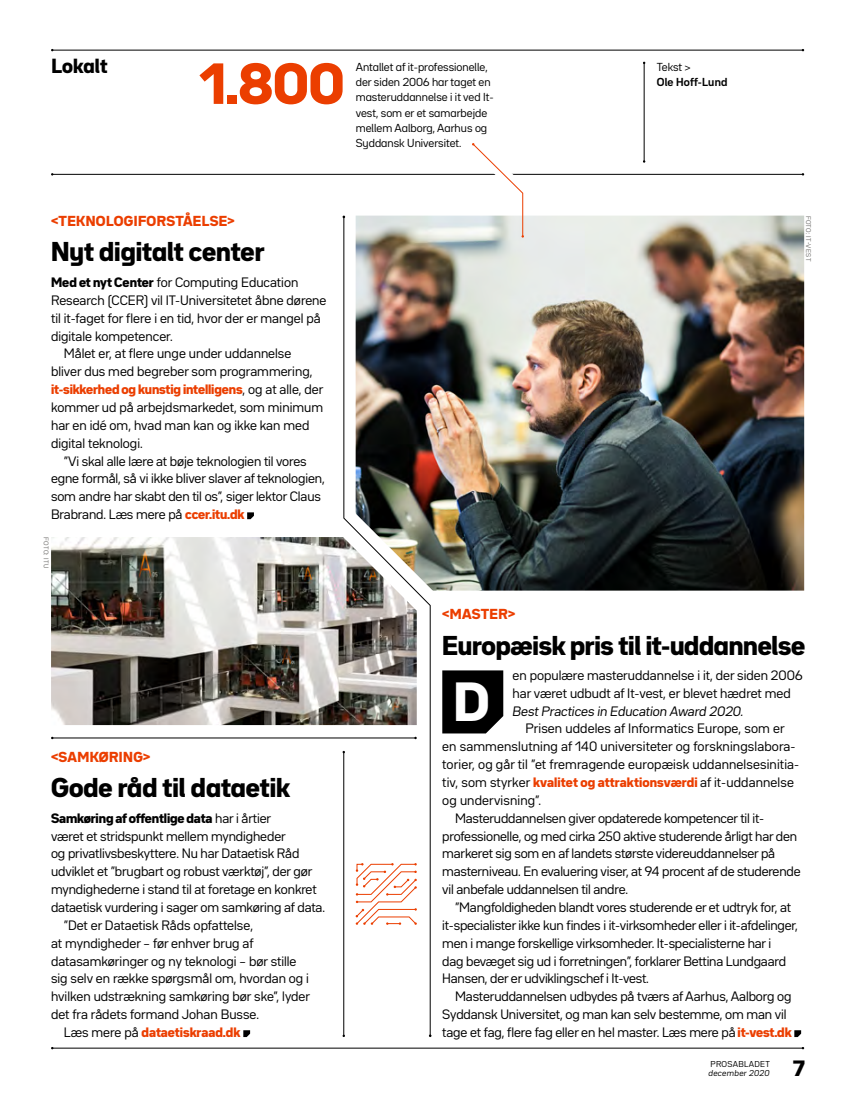
<style>
.page{position:relative;width:851px;height:1106px;background:#fff}
.page>*{position:absolute;margin:0;border:0;box-sizing:border-box;transform-origin:0 0}
.t1{font:900 50.85px "Bw Seido Raw";color:#eb3e00}
.t2{font:900 48.45px "Bw Seido Raw";color:#fff}
.t3{font:900 24px "Bw Seido Raw";letter-spacing:-.01em;color:#000}
.t4{font:900 19.5px "Bw Seido Raw";color:#000}
.t5{font:900 18px "Bw Seido Raw";color:#000}
.t6{font:900 12.75px "Bw Seido Raw";letter-spacing:.03em;color:#eb3e00}
.t7{font:12px/17.9px "Bw Seido Raw";letter-spacing:-.01em;color:#000}
.t8{font:12px "Bw Seido Raw";letter-spacing:.01em;color:#000}
.t9{font:900 12px "Bw Seido Raw";letter-spacing:-.01em;color:#eb3e00}
.t10{font:900 12px "Bw Seido Raw";letter-spacing:-.01em;color:#000}
.t11{font:italic 12px "Bw Seido Raw";color:#000}
.t12{font:10.2px/15.1px "Bw Seido Raw";color:#000}
.t13{font:700 10.2px "Bw Seido Raw";letter-spacing:.02em;color:#000}
.t14{font:italic 7.5px "Bw Seido Raw";letter-spacing:.04em;color:#000}
.t15{font:7.5px "Bw Seido Raw";letter-spacing:.04em;color:#000}
.t16{font:6px "Bw Seido Raw";letter-spacing:.055em;color:#71706e}
.s1{font-weight:900}
.s2{font-weight:400;color:#000}
.s3{font-weight:900;color:#eb3e00}
.s4{font-weight:400}
</style>
<div class="page">
<img style="left:431px;top:216px;width:373px;height:374px">
<svg style="left:431px;top:508px;width:9px;height:83px"></svg>
<img style="left:51px;top:537px;width:292px;height:188px">
<hr style="left:52px;top:1047px;width:750px;height:1px;background:#000">
<svg style="left:247px;top:512px;width:7px;height:7px"></svg>
<svg style="left:442px;top:670px;width:61px;height:63px;background:#0c0c0c"></svg>
<svg style="left:794px;top:1030px;width:7px;height:7px"></svg>
<svg style="left:243px;top:1030px;width:7px;height:7px"></svg>
<hr style="left:643px;top:63px;width:1px;height:98px;background:#000">
<hr style="left:52px;top:50px;width:750px;height:1px;background:#000">
<hr style="left:52px;top:174px;width:750px;height:1px;background:#000">
<img style="left:343px;top:216px;width:88px;height:820px">
<hr style="left:52px;top:737px;width:363px;height:1px;background:#000">
<hr style="left:343px;top:752px;width:1px;height:283px;background:#000">
<svg style="left:472px;top:143px;width:52px;height:95px"></svg>
<h3 class="t5" style="left:51px;top:53px;width:58px">Lokalt</h3>
<h1 class="t1" style="left:200px;top:49px;width:146px">1.800</h1>
<p class="t12" style="left:355px;top:59px;width:139px">Antallet af it-professionelle, der siden 2006 har taget en masteruddannelse i it ved It&shy;vest, som er et samarbejde mellem Aalborg, Aarhus og<br>Syddansk Universitet.</p>
<p class="t6" style="left:51px;top:212px;width:185px">&lt;TEKNOLOGIFORSTÅELSE&gt;</p>
<h3 class="t3" style="left:51px;top:235px;width:215px">Nyt digitalt center</h3>
<p class="t7" style="left:51px;top:273px;width:249px"><span class="s1">Med et nyt Center</span> for Computing Education</p>
<p class="t7" style="left:51px;top:291px;width:277px">Research (CCER) vil IT-Universitetet åbne dørene</p>
<p class="t7" style="left:51px;top:309px;width:271px">til it-faget for flere i en tid, hvor der er mangel på</p>
<p class="t7" style="left:51px;top:327px;width:123px">digitale kompetencer.</p>
<p class="t7" style="left:64px;top:345px;width:229px">Målet er, at flere unge under uddannelse</p>
<p class="t7" style="left:51px;top:362px;width:263px">bliver dus med begreber som programmering,</p>
<p class="t9" style="left:51px;top:381px;width:274px">it-sikkerhed og kunstig intelligens<span class="s2">, og at alle, der</span></p>
<p class="t7" style="left:51px;top:398px;width:273px">kommer ud på arbejdsmarkedet, som minimum</p>
<p class="t7" style="left:51px;top:416px;width:260px">har en idé om, hvad man kan og ikke kan med</p>
<p class="t7" style="left:51px;top:434px;width:93px">digital teknologi.</p>
<p class="t7" style="left:64px;top:452px;width:244px">”Vi skal alle lære at bøje teknologien til vores</p>
<p class="t7" style="left:51px;top:469px;width:275px">egne formål, så vi ikke bliver slaver af teknologien,</p>
<p class="t7" style="left:51px;top:487px;width:271px">som andre har skabt den til os”, siger lektor Claus</p>
<p class="t7" style="left:51px;top:505px;width:195px">Brabrand. Læs mere på <span class="s3">ccer.itu.dk</span></p>
<p class="t16" style="left:50px;top:537px;width:33px;rotate:90deg">FOTO: ITU</p>
<p class="t6" style="left:442px;top:605px;width:74px">&lt;MASTER&gt;</p>
<p class="t12" style="left:656px;top:59px;width:35px">Tekst &gt;</p>
<p class="t13" style="left:656px;top:75px;width:72px">Ole Hoff-Lund</p>
<p class="t16" style="left:812px;top:216px;width:47px;rotate:90deg">FOTO: IT-VEST</p>
<p class="t6" style="left:51px;top:748px;width:101px">&lt;SAMKØRING&gt;</p>
<h3 class="t3" style="left:51px;top:771px;width:240px">Gode råd til dataetik</h3>
<p class="t10" style="left:51px;top:810px;width:221px">Samkøring af offentlige data <span class="s4">har i årtier</span></p>
<p class="t7" style="left:51px;top:827px;width:236px">været et stridspunkt mellem myndigheder</p>
<p class="t7" style="left:51px;top:844px;width:250px">og privatlivsbeskyttere. Nu har Dataetisk Råd</p>
<p class="t7" style="left:51px;top:862px;width:263px">udviklet et ”brugbart og robust værktøj”, der gør</p>
<p class="t7" style="left:51px;top:880px;width:267px">myndighederne i stand til at foretage en konkret</p>
<p class="t7" style="left:51px;top:898px;width:275px">dataetisk vurdering i sager om samkøring af data.</p>
<p class="t7" style="left:64px;top:916px;width:191px">”Det er Dataetisk Råds opfattelse,</p>
<p class="t7" style="left:51px;top:934px;width:204px">at myndigheder – før enhver brug af</p>
<p class="t7" style="left:51px;top:951px;width:247px">datasamkøringer og ny teknologi – bør stille</p>
<p class="t7" style="left:51px;top:969px;width:259px">sig selv en række spørgsmål om, hvordan og i</p>
<p class="t7" style="left:51px;top:987px;width:260px">hvilken udstrækning samkøring bør ske”, lyder</p>
<p class="t7" style="left:51px;top:1005px;width:209px">det fra rådets formand Johan Busse.</p>
<p class="t9" style="left:64px;top:1024px;width:178px"><span class="s2">Læs mere på</span> dataetiskraad.dk</p>
<h3 class="t3" style="left:442px;top:629px;width:364px">Europæisk pris til it-uddannelse</h3>
<p class="t7" style="left:512px;top:666px;width:291px">en populære masteruddannelse i it, der siden 2006 har været udbudt af It-vest, er blevet hædret med</p>
<p class="t11" style="left:512px;top:703px;width:232px">Best Practices in Education Award 2020.</p>
<p class="t8" style="left:525px;top:721px;width:261px">Prisen uddeles af Informatics Europe, som er</p>
<p class="t8" style="left:442px;top:738px;width:355px">en sammenslutning af 140 universiteter og forskningslabora-</p>
<p class="t8" style="left:442px;top:756px;width:358px">torier, og går til ”et fremragende europæisk uddannelsesinitia-</p>
<p class="t8" style="left:442px;top:774px;width:353px">tiv, som styrker <span class="s3">kvalitet og attraktionsværdi</span> af it-uddannelse</p>
<p class="t8" style="left:442px;top:792px;width:100px">og undervisning”.</p>
<p class="t7" style="left:455px;top:809px;width:310px">Masteruddannelsen giver opdaterede kompetencer til it-</p>
<p class="t7" style="left:442px;top:826px;width:356px">professionelle, og med cirka 250 aktive studerende årligt har den</p>
<p class="t7" style="left:442px;top:844px;width:334px">markeret sig som en af landets største videreuddannelser på</p>
<p class="t7" style="left:442px;top:862px;width:360px">masterniveau. En evaluering viser, at 94 procent af de studerende</p>
<p class="t7" style="left:442px;top:880px;width:187px">vil anbefale uddannelsen til andre.</p>
<p class="t7" style="left:455px;top:898px;width:337px">”Mangfoldigheden blandt vores studerende er et udtryk for, at</p>
<p class="t7" style="left:442px;top:916px;width:357px">it-specialister ikke kun findes i it-virksomheder eller i it-afdelinger,</p>
<p class="t7" style="left:442px;top:934px;width:330px">men i mange forskellige virksomheder. It-specialisterne har i</p>
<p class="t7" style="left:442px;top:951px;width:345px">dag bevæget sig ud i forretningen”, forklarer Bettina Lundgaard</p>
<p class="t7" style="left:442px;top:969px;width:208px">Hansen, der er udviklingschef i It-vest.</p>
<p class="t7" style="left:455px;top:987px;width:338px">Masteruddannelsen udbydes på tværs af Aarhus, Aalborg og</p>
<p class="t7" style="left:442px;top:1005px;width:345px">Syddansk Universitet, og man kan selv bestemme, om man vil</p>
<p class="t7" style="left:442px;top:1023px;width:351px">tage et fag, flere fag eller en hel master. Læs mere på <span class="s3">it-vest.dk</span></p>
<h2 class="t2" style="left:453px;top:669px;width:38px">D</h2>
<p class="t15" style="left:710px;top:1058px;width:61px">PROSABLADET</p>
<p class="t14" style="left:708px;top:1067px;width:63px">december 2020</p>
<h3 class="t4" style="left:792px;top:1054px;width:13px">7</h3>
</div>
